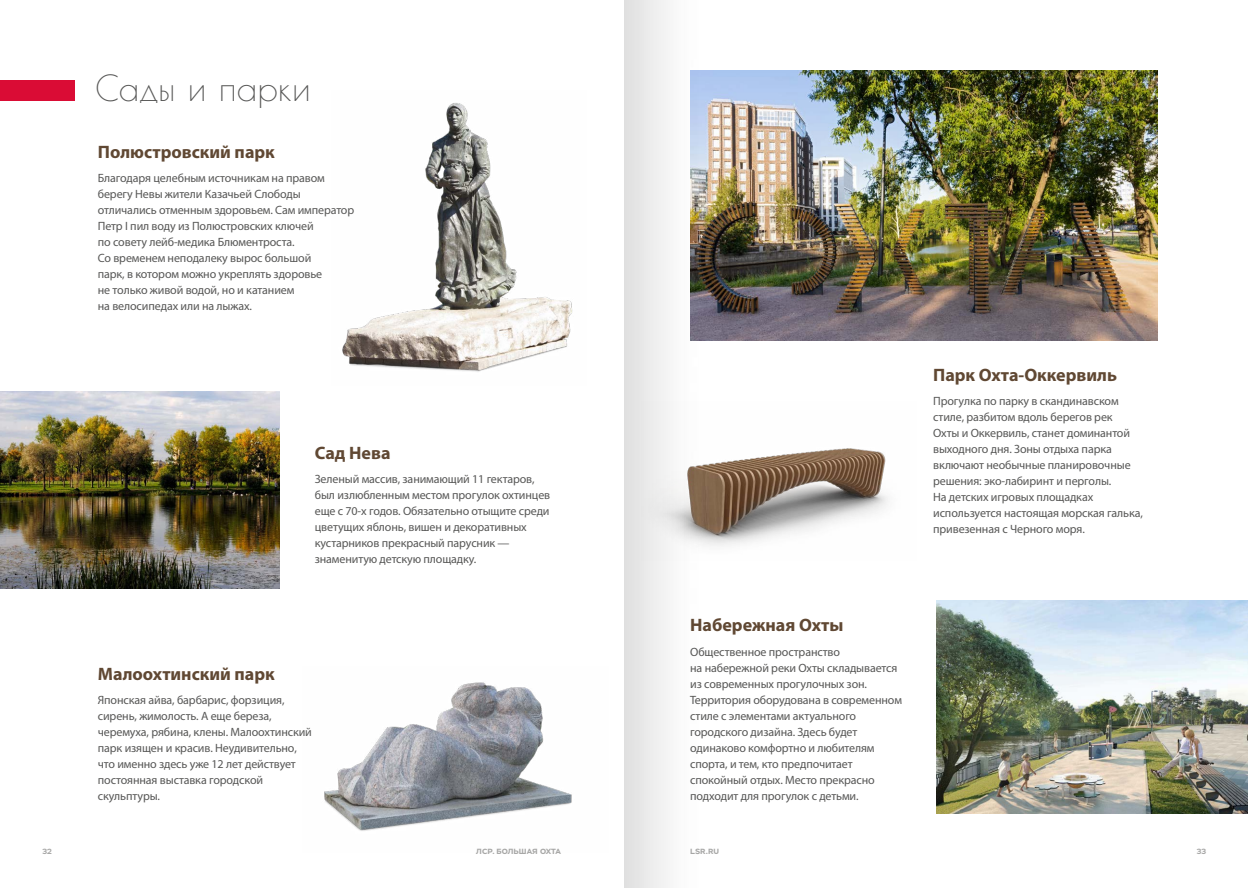
<style>
.page{position:relative;width:1248px;height:888px;background:#fff}
.page>*{position:absolute;margin:0;border:0;box-sizing:border-box;transform-origin:0 0}
.t1{font:35px "Poiret One";color:#575756}
.t2{font:700 18px "Myriad Pro";color:#604833}
.t3{font:12px/16px "Myriad Pro";letter-spacing:-.01em;color:#575756}
.t4{font:700 7.5px "LSR Sans";letter-spacing:.01em;color:#a8a8a7}
</style>
<div class="page">
<img style="left:936px;top:600px;width:311px;height:213px">
<img style="left:723px;top:71px;width:434px;height:269px">
<img style="left:342px;top:103px;width:231px;height:269px">
<img style="left:324px;top:682px;width:248px;height:149px">
<img style="left:0;top:391px;width:279px;height:197px">
<div style="left:0;top:81px;width:75px;height:20px;background:#da0c35"></div>
<img style="left:723px;top:448px;width:165px;height:98px">
<img style="left:624px;top:0;width:99px;height:887px">
<h1 class="t1" style="left:95px;top:67px;width:217px">Сады и парки</h1>
<h2 class="t2" style="left:98px;top:140px;width:178px">Полюстровский парк</h2>
<p class="t3" style="left:98px;top:170px;width:258px">Благодаря целебным источникам на правом берегу Невы жители Казачьей Слободы отличались отменным здоровьем. Сам император Петр I пил воду из Полюстровских ключей<br>по совету лейб-медика Блюментроста.<br>Со временем неподалеку вырос большой<br>парк, в котором можно укреплять здоровье<br>не только живой водой, но и катанием<br>на велосипедах или на лыжах.</p>
<h2 class="t2" style="left:315px;top:441px;width:77px">Сад Нева</h2>
<p class="t3" style="left:315px;top:471px;width:237px">Зеленый массив, занимающий 11 гектаров, был излюбленным местом прогулок охтинцев еще с 70-х годов. Обязательно отыщите среди цветущих яблонь, вишен и декоративных кустарников прекрасный парусник — знаменитую детскую площадку.</p>
<h2 class="t2" style="left:98px;top:661px;width:178px">Малоохтинский парк</h2>
<p class="t3" style="left:98px;top:691px;width:215px">Японская айва, барбарис, форзиция, сирень, жимолость. А еще береза, черемуха, рябина, клены. Малоохтинский парк изящен и красив. Неудивительно, что именно здесь уже 12 лет действует постоянная выставка городской скульптуры.</p>
<h2 class="t2" style="left:933px;top:362px;width:185px">Парк Охта-Оккервиль</h2>
<p class="t3" style="left:933px;top:393px;width:211px">Прогулка по парку в скандинавском стиле, разбитом вдоль берегов рек<br>Охты и Оккервиль, станет доминантой выходного дня. Зоны отдыха парка включают необычные планировочные решения: эко-лабиринт и перголы.<br>На детских игровых площадках используется настоящая морская галька, привезенная с Черного моря.</p>
<h2 class="t2" style="left:690px;top:613px;width:155px">Набережная Охты</h2>
<p class="t3" style="left:690px;top:643px;width:213px">Общественное пространство<br>на набережной реки Охты складывается из современных прогулочных зон.<br>Территория оборудована в современном стиле с элементами актуального городского дизайна. Здесь будет одинаково комфортно и любителям спорта, и тем, кто предпочитает спокойный отдых. Место прекрасно подходит для прогулок с детьми.</p>
<p class="t4" style="left:42px;top:846px;width:11px">32</p>
<p class="t4" style="left:476px;top:846px;width:86px">ЛСР. БОЛЬШАЯ ОХТА</p>
<p class="t4" style="left:690px;top:846px;width:30px">LSR.RU</p>
<p class="t4" style="left:1196px;top:846px;width:11px">33</p>
</div>
